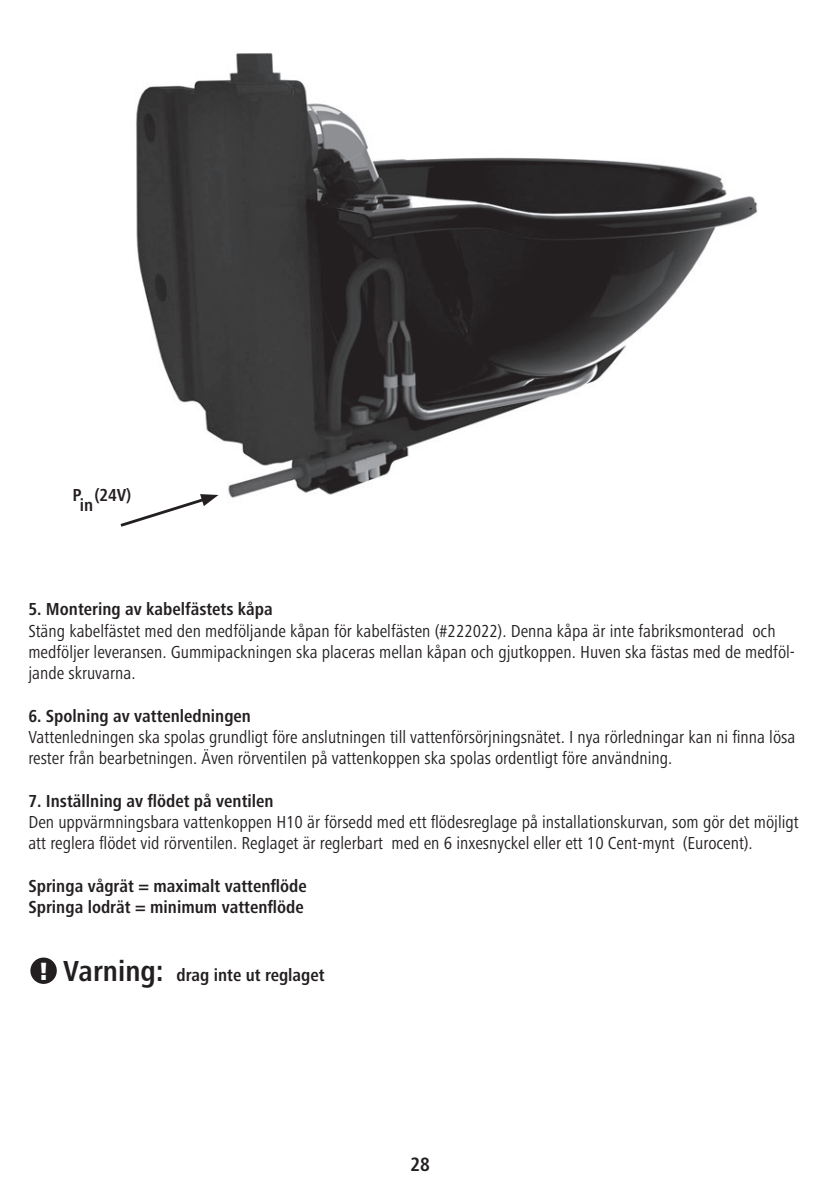
<style>
.page{position:relative;width:840px;height:1191px;background:#fff}
.page>*{position:absolute;margin:0;border:0;box-sizing:border-box;transform-origin:0 0}
.t1{font:700 condensed 20px "Frutiger Next LTW1 G";color:#231f20}
.t2{font:condensed 18px/21.2px "Frutiger Next LTW1 G";color:#231f20}
.t3{font:700 condensed 18px/21.2px "Frutiger Next LTW1 G";color:#231f20}
.s1{font-weight:900;font-size:25.8px;color:#fff}
.s2{font-size:30px}
</style>
<div class="page">
<div style="left:30px;top:957px;width:27px;height:27px;background:#231f20;border-radius:50%"></div>
<img style="left:136px;top:53px;width:622px;height:445px">
<svg style="left:120px;top:494px;width:98px;height:33px"></svg>
<p class="t3" style="left:72px;top:485px;width:60px">P (24V)</p>
<p class="t3" style="left:80px;top:494px;width:15px">in</p>
<p class="t3" style="left:28px;top:598px;width:246px">5. Montering av kabelfästets kåpa</p>
<p class="t2" style="left:28px;top:620px;width:767px">Stäng kabelfästet med den medföljande kåpan för kabelfästen (#222022). Denna kåpa är inte fabriksmonterad och medföljer leveransen. Gummipackningen ska placeras mellan kåpan och gjutkoppen. Huven ska fästas med de medföl&shy;jande skruvarna.</p>
<p class="t3" style="left:28px;top:705px;width:224px">6. Spolning av vattenledningen</p>
<p class="t2" style="left:28px;top:726px;width:768px">Vattenledningen ska spolas grundligt före anslutningen till vattenförsörjningsnätet. I nya rörledningar kan ni finna lösa rester från bearbetningen. Även rörventilen på vattenkoppen ska spolas ordentligt före användning.</p>
<p class="t3" style="left:28px;top:790px;width:246px">7. Inställning av flödet på ventilen</p>
<p class="t2" style="left:28px;top:811px;width:771px">Den uppvärmningsbara vattenkoppen H10 är försedd med ett flödesreglage på installationskurvan, som gör det möjligt att reglera flödet vid rörventilen. Reglaget är reglerbart med en 6 inxesnyckel eller ett 10 Cent-mynt (Eurocent).</p>
<p class="t3" style="left:28px;top:875px;width:280px">Springa vågrät = maximalt vattenflöde<br>Springa lodrät = minimum vattenflöde</p>
<p class="t3" style="left:40px;top:964px;width:286px"><span class="s1">!</span> <span class="s2">Varning:</span> drag inte ut reglaget</p>
<p class="t1" style="left:410px;top:1153px;width:21px">28</p>
</div>
